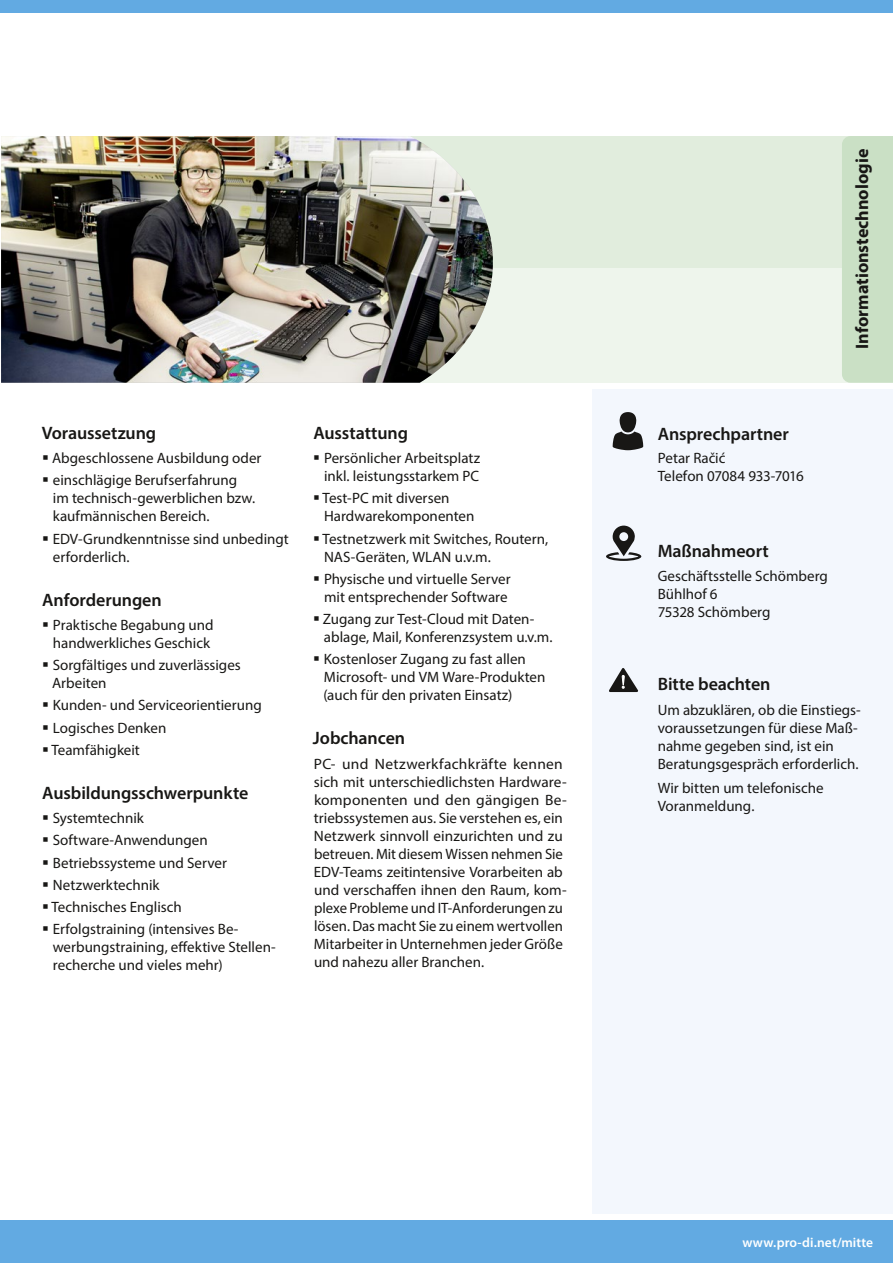
<style>
.page{position:relative;width:893px;height:1263px;background:#fff}
.page>*{position:absolute;margin:0;border:0;box-sizing:border-box;transform-origin:0 0}
.t1{font:600 18px "Myriad Pro";letter-spacing:-.005em;color:#181715}
.t2{font:700 18px "Myriad Pro";color:#181715}
.t3{font:15px/18px "Myriad Pro";color:#181715}
.t4{font:600 13.5px "Myriad Pro";letter-spacing:.005em;color:#fff}
</style>
<div class="page">
<div style="left:592px;top:389px;width:301px;height:825px;background:#f3f7fd"></div>
<div style="left:1px;top:136px;width:892px;height:247px;background:#eef5ec"></div>
<div style="left:1px;top:136px;width:892px;height:132px;background:#e1eddd"></div>
<img style="left:1px;top:136px;width:492px;height:247px">
<svg style="left:613px;top:412px;width:30px;height:38px"></svg>
<svg style="left:606px;top:526px;width:35px;height:35px"></svg>
<svg style="left:609px;top:668px;width:29px;height:24px"></svg>
<div style="left:0;top:0;width:893px;height:13px;background:#62aae2"></div>
<div style="left:0;top:1220px;width:893px;height:43px;background:#62aae2"></div>
<div style="left:842px;top:136px;width:51px;height:247px;background:#cae0c5"></div>
<p class="t1" style="left:42px;top:421px;width:116px">Voraussetzung</p>
<p class="t3" style="left:52px;top:447px;width:211px;line-height:22.2px">Abgeschlossene Ausbildung oder einschlägige Berufserfahrung</p>
<p class="t3" style="left:53px;top:489px;width:202px">im technisch-gewerblichen bzw. kaufmännischen Bereich.</p>
<p class="t3" style="left:53px;top:529px;width:238px">EDV-Grundkenntnisse sind unbedingt erforderlich.</p>
<p class="t1" style="left:42px;top:588px;width:121px">Anforderungen</p>
<p class="t3" style="left:53px;top:616px;width:162px">Praktische Begabung und handwerkliches Geschick</p>
<p class="t3" style="left:52px;top:656px;width:190px">Sorgfältiges und zuverlässiges<br>Arbeiten</p>
<p class="t3" style="left:51px;top:694px;width:212px;line-height:22.2px">Kunden- und Serviceorientierung<br>Logisches Denken<br>Teamfähigkeit</p>
<p class="t1" style="left:42px;top:781px;width:208px">Ausbildungsschwerpunkte</p>
<p class="t3" style="left:51px;top:807px;width:189px;line-height:22.2px">Systemtechnik<br>Software-Anwendungen<br>Betriebssysteme und Server<br>Netzwerktechnik<br>Technisches Englisch<br>Erfolgstraining (intensives Be-</p>
<p class="t3" style="left:53px;top:938px;width:224px">werbungstraining, effektive Stellen&shy;recherche und vieles mehr)</p>
<p class="t1" style="left:313px;top:421px;width:96px">Ausstattung</p>
<p class="t3" style="left:324px;top:449px;width:158px">Persönlicher Arbeitsplatz inkl. leistungsstarkem PC</p>
<p class="t3" style="left:323px;top:489px;width:153px">Test-PC mit diversen<br>Hardwarekomponenten</p>
<p class="t3" style="left:323px;top:529px;width:227px">Testnetzwerk mit Switches, Routern,<br>NAS-Geräten, WLAN u.v.m.</p>
<p class="t3" style="left:324px;top:570px;width:188px">Physische und virtuelle Server mit entsprechender Software</p>
<p class="t3" style="left:323px;top:610px;width:230px">Zugang zur Test-Cloud mit Daten&shy;ablage, Mail, Konferenzsystem u.v.m.</p>
<p class="t3" style="left:323px;top:650px;width:224px">Kostenloser Zugang zu fast allen<br>Microsoft- und VM Ware-Produkten (auch für den privaten Einsatz)</p>
<p class="t1" style="left:313px;top:727px;width:94px">Jobchancen</p>
<p class="t3" style="left:314px;top:754px;width:254px">PC- und Netzwerkfachkräfte kennen sich mit unterschiedlichsten Hardware&shy;komponenten und den gängigen Be&shy;triebssystemen aus. Sie verstehen es, ein Netzwerk sinnvoll einzurichten und zu betreuen. Mit diesem Wissen nehmen Sie EDV-Teams zeitintensive Vorarbeiten ab und verschaffen ihnen den Raum, kom&shy;plexe Probleme und IT-Anforderungen zu lösen. Das macht Sie zu einem wertvollen Mitarbeiter in Unternehmen jeder Größe und nahezu aller Branchen.</p>
<p class="t2" style="left:850px;top:349px;width:201px;rotate:-90deg">Informationstechnologie</p>
<p class="t1" style="left:658px;top:423px;width:133px">Ansprechpartner</p>
<p class="t3" style="left:658px;top:449px;width:147px">Petar Račić<br>Telefon 07084 933-7016</p>
<p class="t1" style="left:658px;top:539px;width:113px">Maßnahmeort</p>
<p class="t3" style="left:658px;top:567px;width:172px">Geschäftsstelle Schömberg<br>Bühlhof 6<br>75328 Schömberg</p>
<p class="t1" style="left:658px;top:673px;width:114px">Bitte beachten</p>
<p class="t3" style="left:658px;top:700px;width:205px">Um abzuklären, ob die Einstiegs&shy;voraussetzungen für diese Maß&shy;nahme gegeben sind, ist ein<br>Beratungsgespräch erforderlich.</p>
<p class="t3" style="left:658px;top:779px;width:168px">Wir bitten um telefonische<br>Voranmeldung.</p>
<p class="t4" style="left:742px;top:1234px;width:132px">www.pro-di.net/mitte</p>
</div>
